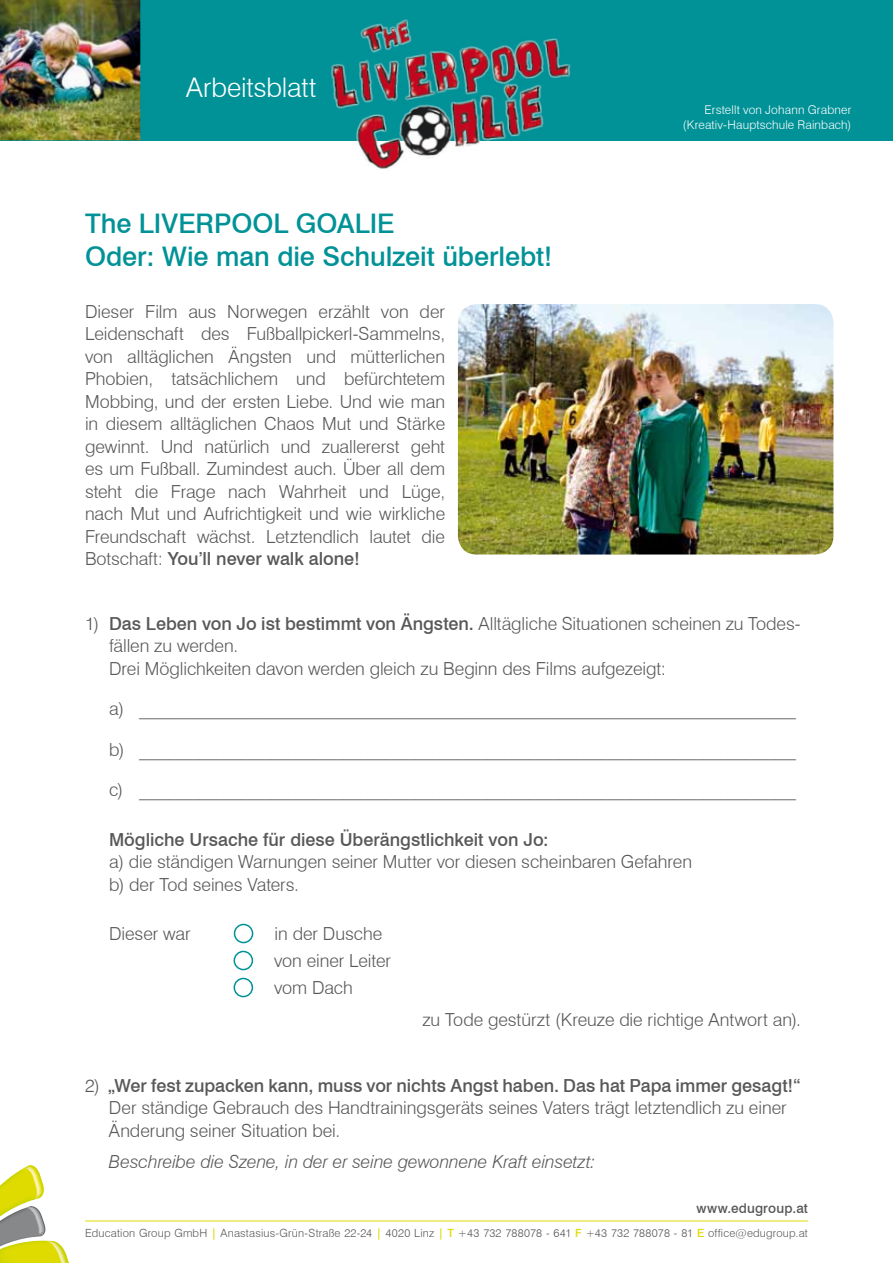
<style>
.page{position:relative;width:893px;height:1263px;background:#fff}
.page>*{position:absolute;margin:0;border:0;box-sizing:border-box;transform-origin:0 0}
.t1{font:500 27px/33px "Swiss 721 BT";letter-spacing:-.005em;color:#009297}
.t2{font:300 27px "Swiss 721 BT";letter-spacing:-.005em;color:#fff}
.t3{font:300 18px/22.5px "Swiss 721 BT";letter-spacing:-.005em;color:#58585a}
.t4{font:italic 300 18px "Swiss 721 BT";letter-spacing:-.005em;color:#58585a}
.t5{font:500 18px "Swiss 721 BT";color:#58585a}
.t6{font:500 13.5px "Swiss 721 BT";letter-spacing:.01em;color:#58585a}
.t7{font:300 12px/14.4px "Swiss 721 BT";letter-spacing:.015em;color:#fff;text-align:right}
.t8{font:300 11.25px "Swiss 721 BT";letter-spacing:.015em;color:#58585a}
.s1{font-weight:500}
.s2{font-weight:500;color:#dfdb00}
</style>
<div class="page">
<div style="left:0;top:0;width:893px;height:140px;background:#009297"></div>
<img style="left:0;top:0;width:140px;height:140px">
<svg style="left:0;top:1165px;width:69px;height:98px"></svg>
<hr style="left:85px;top:1220px;width:723px;height:1px;background:#dfdb00">
<img style="left:325px;top:19px;width:257px;height:150px">
<div style="left:234px;top:924px;width:19px;height:19px;border:2px solid #009297;border-radius:50%"></div>
<div style="left:234px;top:951px;width:19px;height:19px;border:2px solid #009297;border-radius:50%"></div>
<div style="left:234px;top:978px;width:19px;height:19px;border:2px solid #009297;border-radius:50%"></div>
<img style="left:458px;top:304px;width:375px;height:250px">
<h1 class="t2" style="left:186px;top:71px;width:132px">Arbeitsblatt</h1>
<h1 class="t1" style="left:85px;top:207px;width:469px">The LIVERPOOL GOALIE<br>Oder: Wie man die Schulzeit überlebt!</h1>
<p class="t3" style="left:85px;top:300px;width:362px;text-align:justify">Dieser Film aus Norwegen erzählt von der Leidenschaft des Fußballpickerl-Sammelns, von alltäglichen Ängsten und mütterlichen Phobien, tatsächlichem und befürchtetem Mobbing, und der ersten Liebe. Und wie man in diesem alltäglichen Chaos Mut und Stärke gewinnt. Und natürlich und zuallererst geht es um Fußball. Zumindest auch. Über all dem steht die Frage nach Wahrheit und Lüge, nach Mut und Aufrichtigkeit und wie wirkliche Freundschaft wächst. Letztendlich lautet die Botschaft: <span class="s1">You’ll never walk alone!</span></p>
<p class="t7" style="left:683px;top:103px;width:170px">Erstellt von Johann Grabner (Kreativ-Hauptschule Rainbach)</p>
<p class="t3" style="left:109px;top:612px;width:693px;text-indent:-24px">1) <span class="s1">Das Leben von Jo ist bestimmt von Ängsten.</span> Alltägliche Situationen scheinen zu Todes&shy;fällen zu werden.<br>Drei Möglichkeiten davon werden gleich zu Beginn des Films aufgezeigt:</p>
<p class="t3" style="left:109px;top:697px;width:689px">a) _________________________________________________________________________</p>
<p class="t3" style="left:109px;top:738px;width:689px">b) _________________________________________________________________________</p>
<p class="t3" style="left:109px;top:778px;width:689px">c) _________________________________________________________________________</p>
<p class="t5" style="left:109px;top:828px;width:441px">Mögliche Ursache für diese Überängstlichkeit von Jo:</p>
<p class="t3" style="left:109px;top:850px;width:584px">a) die ständigen Warnungen seiner Mutter vor diesen scheinbaren Gefahren b) der Tod seines Vaters.</p>
<p class="t3" style="left:109px;top:922px;width:83px">Dieser war</p>
<p class="t3" style="left:274px;top:920px;width:119px;line-height:27px">in der Dusche von einer Leiter vom Dach</p>
<p class="t3" style="left:422px;top:1008px;width:380px">zu Tode gestürzt (Kreuze die richtige Antwort an).</p>
<p class="t3" style="left:109px;top:1074px;width:693px;text-indent:-24px">2) <span class="s1">„Wer fest zupacken kann, muss vor nichts Angst haben. Das hat Papa immer gesagt!“<br></span>Der ständige Gebrauch des Handtrainingsgeräts seines Vaters trägt letztendlich zu einer<br>Änderung seiner Situation bei.</p>
<p class="t4" style="left:109px;top:1151px;width:488px">Beschreibe die Szene, in der er seine gewonnene Kraft einsetzt:</p>
<p class="t6" style="left:697px;top:1200px;width:113px">www.edugroup.at</p>
<p class="t8" style="left:85px;top:1226px;width:724px">Education Group GmbH <span class="s2">|</span> Anastasius-Grün-Straße 22-24 <span class="s2">|</span> 4020 Linz <span class="s2">| T</span> +43 732 788078 - 641 <span class="s2">F</span> +43 732 788078 - 81 <span class="s2">E</span> office@edugroup.at</p>
</div>
